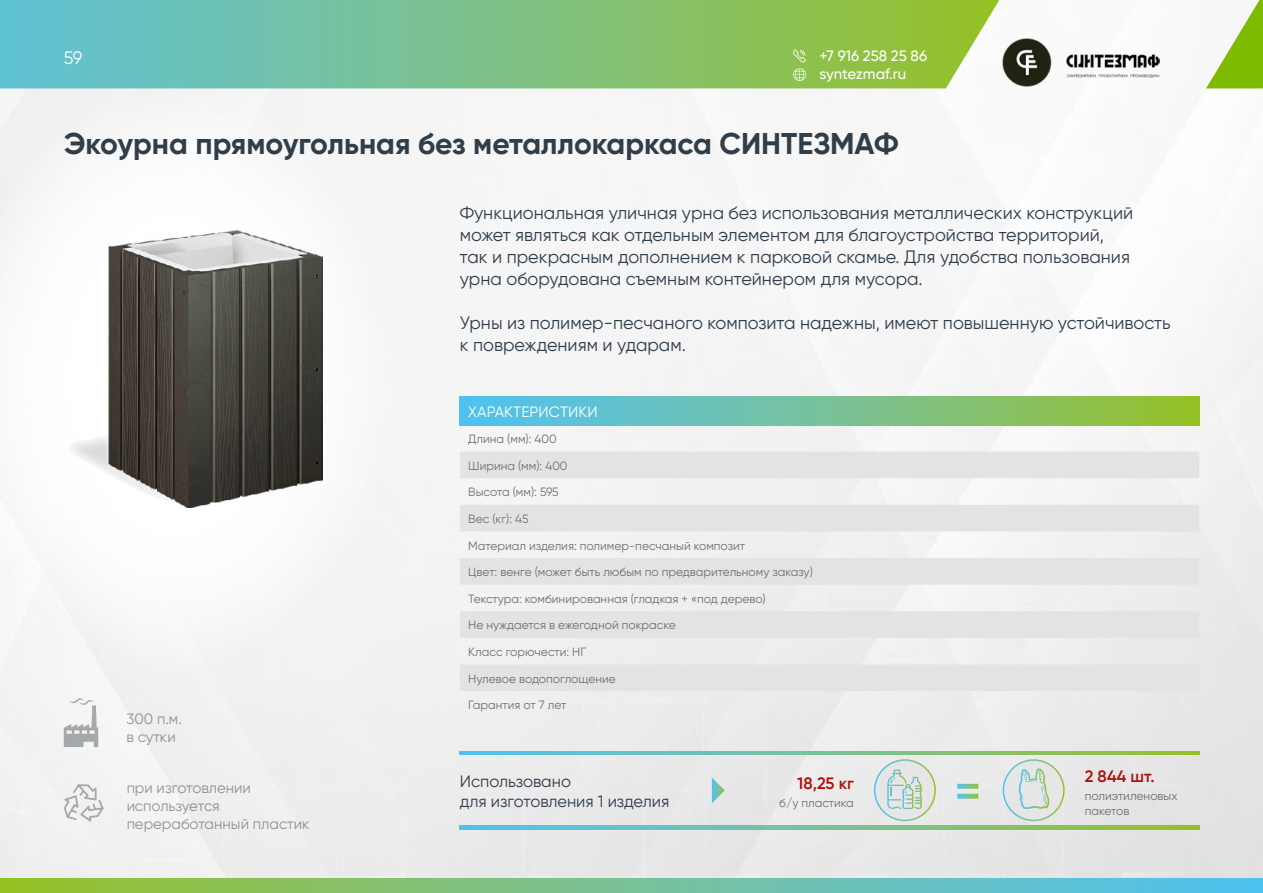
<style>
.page{position:relative;width:1263px;height:893px;background:#fff}
.page>*{position:absolute;margin:0;border:0;box-sizing:border-box;transform-origin:0 0}
.t1{font:700 30px "Gilroy";color:#303e49}
.t2{font:18px/22px "Gilroy";color:#303e49}
.t3{font:18px "Gilroy";color:#fcfeff}
.t4{font:16.5px/19.8px "Gilroy";color:#303e49}
.t5{font:600 16.5px "Gilroy";color:#ad0f0a}
.t6{font:15px/18px "Gilroy";color:#989c9f}
.t7{font:500 15px/18px "Gilroy";color:#fff}
.t8{font:15px "Gilroy";letter-spacing:.01em;color:#fff}
.t9{font:12px/14.4px "Gilroy";color:#6b7176}
</style>
<div class="page">
<img style="left:0;top:0;width:1263px;height:878px">
<svg style="left:0;top:0;width:999px;height:88px;background:#7ec288"></svg>
<svg style="left:1206px;top:0;width:57px;height:88px"></svg>
<svg style="left:0;top:878px;width:1263px;height:15px;background:#76c193"></svg>
<svg style="left:0;top:86px;width:399px;height:587px"></svg>
<img style="left:983px;top:38px;width:85px;height:53px">
<img style="left:1066px;top:49px;width:94px;height:29px">
<svg style="left:793px;top:49px;width:13px;height:32px"></svg>
<div style="left:460px;top:396px;width:739px;height:29px;background:linear-gradient(to right,#53c2f8,#9ac130)"></div>
<svg style="left:460px;top:452px;width:739px;height:239px;fill:#e3e3e3"></svg>
<svg style="left:64px;top:698px;width:34px;height:49px"></svg>
<svg style="left:64px;top:784px;width:40px;height:37px"></svg>
<svg style="left:460px;top:751px;width:739px;height:4px;background:#76c194"></svg>
<svg style="left:460px;top:826px;width:739px;height:3px;background:#76c194"></svg>
<div style="left:875px;top:760px;width:60px;height:60px;background:#e6e6e6;border-radius:50%"></div>
<div style="left:874px;top:759px;width:62px;height:62px;border:2px solid #fff;border-radius:50%"></div>
<div style="left:1003px;top:760px;width:61px;height:60px;background:#e6e6e6;border-radius:50%"></div>
<div style="left:1003px;top:759px;width:61px;height:62px;border:2px solid #fff;border-radius:50%"></div>
<svg style="left:887px;top:769px;width:35px;height:40px"></svg>
<svg style="left:1019px;top:768px;width:30px;height:41px"></svg>
<svg style="left:957px;top:784px;width:21px;height:15px"></svg>
<svg style="left:712px;top:777px;width:13px;height:26px"></svg>
<img style="left:62px;top:231px;width:260px;height:276px">
<p class="t3" style="left:64px;top:47px;width:20px">59</p>
<p class="t7" style="left:820px;top:46px;width:109px">+7 916 258 25 86 syntezmaf.ru</p>
<h1 class="t1" style="left:64px;top:125px;width:836px">Экоурна прямоугольная без металлокаркаса СИНТЕЗМАФ</h1>
<p class="t6" style="left:126px;top:709px;width:57px">300 п.м. в сутки</p>
<p class="t2" style="left:460px;top:201px;width:675px">Функциональная уличная урна без использования металлических конструкций может являться как отдельным элементом для благоустройства территорий, так и прекрасным дополнением к парковой скамье. Для удобства пользования урна оборудована съемным контейнером для мусора.</p>
<p class="t2" style="left:460px;top:312px;width:712px">Урны из полимер-песчаного композита надежны, имеют повышенную устойчивость к повреждениям и ударам.</p>
<p class="t8" style="left:468px;top:402px;width:131px">ХАРАКТЕРИСТИКИ</p>
<p class="t9" style="left:468px;top:432px;width:90px">Длина (мм): 400</p>
<p class="t9" style="left:468px;top:458px;width:101px">Ширина (мм): 400</p>
<p class="t9" style="left:468px;top:485px;width:92px">Высота (мм): 595</p>
<p class="t9" style="left:468px;top:511px;width:62px">Вес (кг): 45</p>
<p class="t9" style="left:468px;top:538px;width:278px">Материал изделия: полимер-песчаный композит</p>
<p class="t9" style="left:468px;top:565px;width:346px">Цвет: венге (может быть любым по предварительному заказу)</p>
<p class="t9" style="left:468px;top:591px;width:299px">Текстура: комбинированная (гладкая + «под дерево)</p>
<p class="t9" style="left:468px;top:618px;width:209px">Не нуждается в ежегодной покраске</p>
<p class="t9" style="left:468px;top:644px;width:119px">Класс горючести: НГ</p>
<p class="t9" style="left:468px;top:671px;width:149px">Нулевое водопоглощение</p>
<p class="t9" style="left:468px;top:698px;width:100px">Гарантия от 7 лет</p>
<p class="t6" style="left:126px;top:779px;width:185px">при изготовлении используется переработанный пластик</p>
<p class="t4" style="left:460px;top:771px;width:211px">Использовано<br>для изготовления 1 изделия</p>
<p class="t5" style="left:797px;top:773px;width:58px">18,25 кг</p>
<p class="t9" style="left:779px;top:796px;width:76px">б/у пластика</p>
<p class="t5" style="left:1085px;top:766px;width:71px">2 844 шт.</p>
<p class="t9" style="left:1085px;top:789px;width:94px">полиэтиленовых пакетов</p>
</div>
